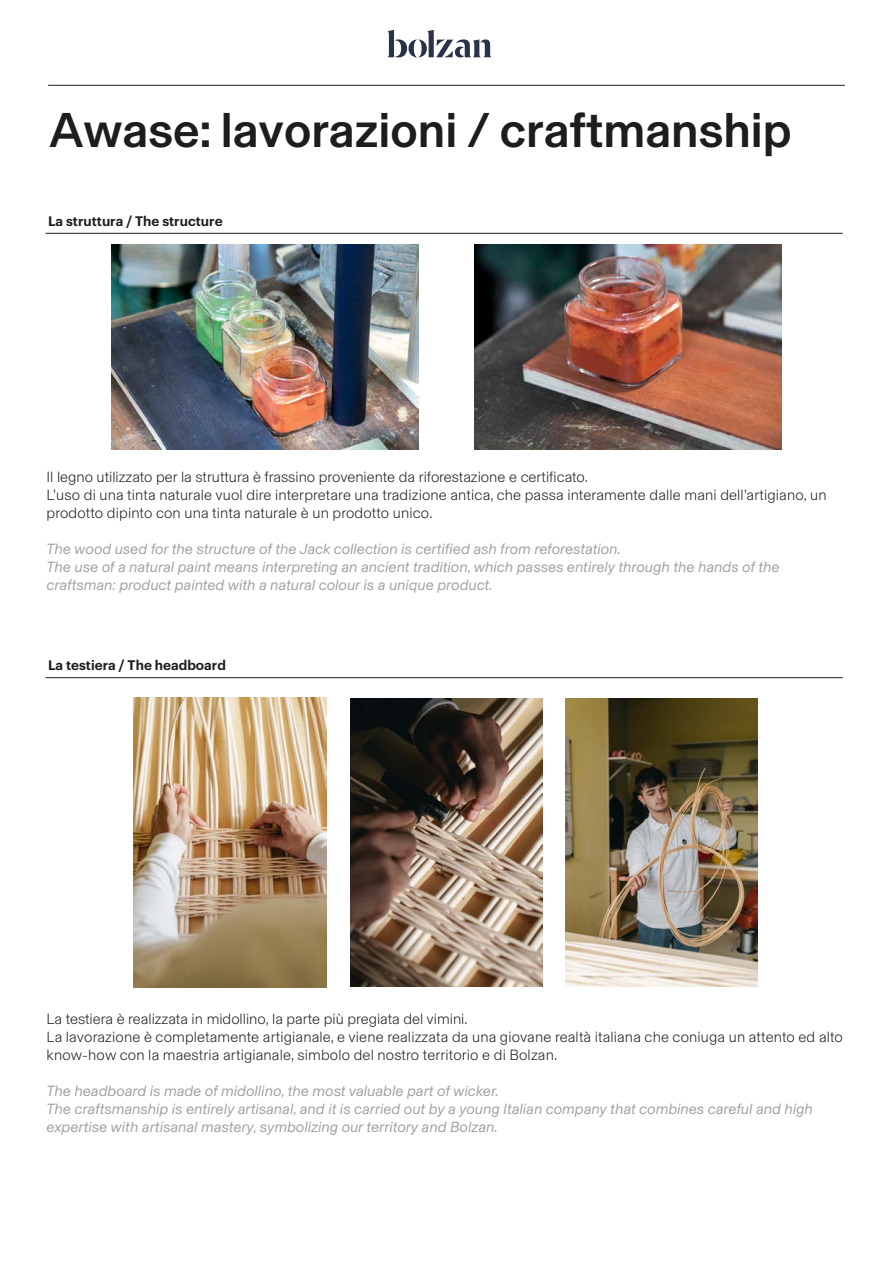
<style>
.page{position:relative;width:893px;height:1263px;background:#fff}
.page>*{position:absolute;margin:0;border:0;box-sizing:border-box;transform-origin:0 0}
.t1{font:500 49.5px "Basel Grotesk";color:#1d1d1b}
.t2{font:300 15px/18px "Basel Grotesk";letter-spacing:.01em;color:#1d1d1b}
.t3{font:italic 15px/18px "Basel Grotesk";color:#a0a0a0}
.t4{font:600 13.5px "Graphik";color:#1d1d1b}
</style>
<div class="page">
<hr style="left:46px;top:233px;width:797px;height:1px;background:#1d1d1b">
<hr style="left:46px;top:677px;width:797px;height:1px;background:#1d1d1b">
<hr style="left:48px;top:85px;width:797px;height:1px;background:#1d1d1b">
<svg style="left:388px;top:30px;width:103px;height:27px"></svg>
<img style="left:111px;top:244px;width:308px;height:205px">
<img style="left:474px;top:244px;width:308px;height:205px">
<img style="left:133px;top:697px;width:194px;height:290px">
<img style="left:350px;top:698px;width:192px;height:288px">
<img style="left:565px;top:698px;width:192px;height:288px">
<h1 class="t1" style="left:49px;top:96px;width:744px">Awase: lavorazioni / craftmanship</h1>
<p class="t4" style="left:48px;top:211px;width:176px">La struttura / The structure</p>
<p class="t2" style="left:47px;top:467px;width:781px">Il legno utilizzato per la struttura è frassino proveniente da riforestazione e certificato.<br>L’uso di una tinta naturale vuol dire interpretare una tradizione antica, che passa interamente dalle mani dell’artigiano, un prodotto dipinto con una tinta naturale è un prodotto unico.</p>
<p class="t3" style="left:47px;top:539px;width:735px">The wood used for the structure of the Jack collection is certified ash from reforestation.<br>The use of a natural paint means interpreting an ancient tradition, which passes entirely through the hands of the craftsman: product painted with a natural colour is a unique product.</p>
<p class="t4" style="left:48px;top:655px;width:179px">La testiera / The headboard</p>
<p class="t2" style="left:47px;top:1009px;width:798px">La testiera è realizzata in midollino, la parte più pregiata del vimini.<br>La lavorazione è completamente artigianale, e viene realizzata da una giovane realtà italiana che coniuga un attento ed alto know-how con la maestria artigianale, simbolo del nostro territorio e di Bolzan.</p>
<p class="t3" style="left:47px;top:1081px;width:768px">The headboard is made of midollino, the most valuable part of wicker.<br>The craftsmanship is entirely artisanal, and it is carried out by a young Italian company that combines careful and high expertise with artisanal mastery, symbolizing our territory and Bolzan.</p>
</div>
